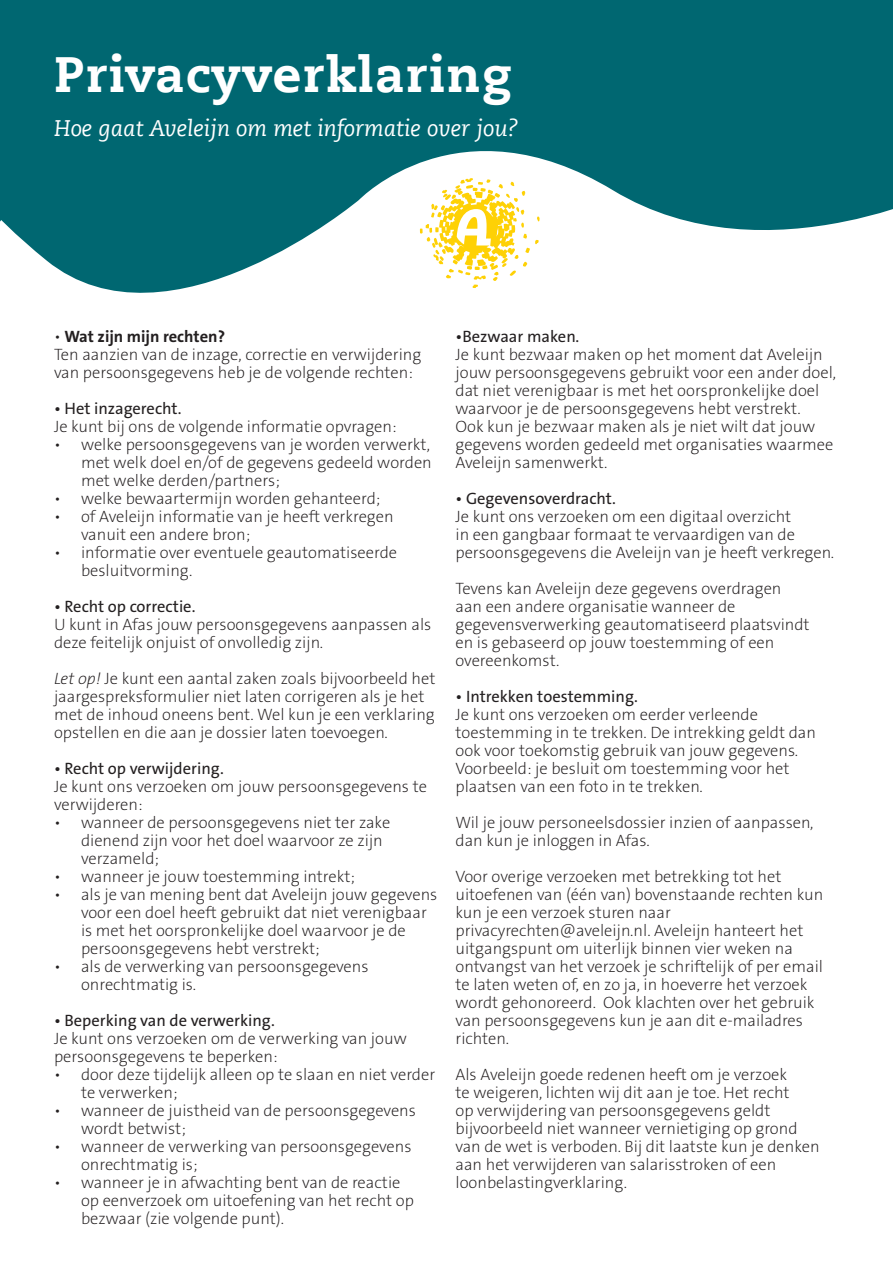
<style>
.page{position:relative;width:893px;height:1263px;background:#fff}
.page>*{position:absolute;margin:0;border:0;box-sizing:border-box;transform-origin:0 0}
.t1{font:800 49.5px "Caecilia Com 85";letter-spacing:.03em;color:#fff}
.t2{font:italic 22.5px "Caecilia Com 56";color:#fff}
.t3{font:200 16.5px/18px "The Sans B W2";color:#231f20}
.t4{font:16.5px "The Sans B W5 Plain";color:#231f20}
.t5{font:700 16.5px "The Sans B W7";color:#231f20}
.s1{font-family:"The Sans B W2";font-weight:200}
.s2{font-style:italic}
</style>
<div class="page">
<svg style="left:261px;top:0;width:632px;height:262px;fill:#006771"></svg>
<svg style="left:420px;top:178px;width:120px;height:110px"></svg>
<div style="left:0;top:0;width:261px;height:293px;background:#006771"></div>
<p class="t1" style="left:54px;top:40px;width:459px">Privacyverklaring</p>
<p class="t2" style="left:54px;top:113px;width:466px">Hoe gaat Aveleijn om met informatie over jou?</p>
<p class="t5" style="left:54px;top:326px;width:173px"><span class="s1">•</span> Wat zijn mijn rechten?</p>
<p class="t3" style="left:54px;top:346px;width:369px">Ten aanzien van de inzage, correctie en verwijdering van persoonsgegevens heb je de volgende rechten:</p>
<p class="t4" style="left:54px;top:398px;width:129px">• Het inzagerecht.</p>
<p class="t3" style="left:54px;top:418px;width:344px">Je kunt bij ons de volgende informatie opvragen:</p>
<p class="t3" style="left:81px;top:436px;width:352px;text-align:justify;text-indent:-27px">• welke persoonsgegevens van je worden verwerkt, met welk doel en/of de gegevens gedeeld worden met welke derden/partners;</p>
<p class="t3" style="left:54px;top:490px;width:328px">• welke bewaartermijn worden gehanteerd;</p>
<p class="t3" style="left:81px;top:508px;width:314px;text-indent:-27px">• of Aveleijn informatie van je heeft verkregen vanuit een andere bron;</p>
<p class="t3" style="left:81px;top:544px;width:318px;text-indent:-27px">• informatie over eventuele geautomatiseerde besluitvorming.</p>
<p class="t4" style="left:54px;top:596px;width:143px">• Recht op correctie.</p>
<p class="t3" style="left:54px;top:616px;width:379px">U kunt in Afas jouw persoonsgegevens aanpassen als deze feitelijk onjuist of onvolledig zijn.</p>
<p class="t3" style="left:54px;top:670px;width:383px"><span class="s2">Let op!</span> Je kunt een aantal zaken zoals bijvoorbeeld het jaargespreksformulier niet laten corrigeren als je het met de inhoud oneens bent. Wel kun je een verklaring opstellen en die aan je dossier laten toevoegen.</p>
<p class="t4" style="left:54px;top:758px;width:171px">• Recht op verwijdering.</p>
<p class="t3" style="left:54px;top:778px;width:375px">Je kunt ons verzoeken om jouw persoonsgegevens te verwijderen:</p>
<p class="t3" style="left:81px;top:814px;width:311px;text-indent:-27px">• wanneer de persoonsgegevens niet ter zake dienend zijn voor het doel waarvoor ze zijn verzameld;</p>
<p class="t3" style="left:54px;top:868px;width:303px">• wanneer je jouw toestemming intrekt;</p>
<p class="t3" style="left:81px;top:886px;width:358px;text-indent:-27px">• als je van mening bent dat Aveleijn jouw gegevens voor een doel heeft gebruikt dat niet verenigbaar is met het oorspronkelijke doel waarvoor je de persoonsgegevens hebt verstrekt;</p>
<p class="t3" style="left:81px;top:958px;width:289px;text-indent:-27px">• als de verwerking van persoonsgegevens onrechtmatig is.</p>
<p class="t4" style="left:54px;top:1010px;width:222px">• Beperking van de verwerking.</p>
<p class="t3" style="left:54px;top:1030px;width:354px">Je kunt ons verzoeken om de verwerking van jouw persoonsgegevens te beperken:</p>
<p class="t3" style="left:81px;top:1066px;width:356px;text-indent:-27px">• door deze tijdelijk alleen op te slaan en niet verder te verwerken;</p>
<p class="t3" style="left:81px;top:1102px;width:336px;text-indent:-27px">• wanneer de juistheid van de persoonsgegevens wordt betwist;</p>
<p class="t3" style="left:81px;top:1138px;width:332px;text-indent:-27px">• wanneer de verwerking van persoonsgegevens onrechtmatig is;</p>
<p class="t3" style="left:81px;top:1174px;width:334px;text-indent:-27px">• wanneer je in afwachting bent van de reactie op eenverzoek om uitoefening van het recht op bezwaar (zie volgende punt).</p>
<p class="t4" style="left:455px;top:326px;width:125px">•Bezwaar maken.</p>
<p class="t3" style="left:455px;top:346px;width:382px">Je kunt bezwaar maken op het moment dat Aveleijn jouw persoonsgegevens gebruikt voor een ander doel, dat niet verenigbaar is met het oorspronkelijke doel waarvoor je de persoonsgegevens hebt verstrekt.<br>Ook kun je bezwaar maken als je niet wilt dat jouw gegevens worden gedeeld met organisaties waarmee Aveleijn samenwerkt.</p>
<p class="t4" style="left:455px;top:488px;width:162px">• Gegevensoverdracht.</p>
<p class="t3" style="left:455px;top:508px;width:380px">Je kunt ons verzoeken om een digitaal overzicht<br>in een gangbaar formaat te vervaardigen van de persoonsgegevens die Aveleijn van je heeft verkregen.</p>
<p class="t3" style="left:455px;top:580px;width:356px">Tevens kan Aveleijn deze gegevens overdragen aan een andere organisatie wanneer de gegevensverwerking geautomatiseerd plaatsvindt en is gebaseerd op jouw toestemming of een overeenkomst.</p>
<p class="t4" style="left:455px;top:686px;width:184px">• Intrekken toestemming.</p>
<p class="t3" style="left:455px;top:706px;width:362px">Je kunt ons verzoeken om eerder verleende toestemming in te trekken. De intrekking geldt dan ook voor toekomstig gebruik van jouw gegevens.<br>Voorbeeld: je besluit om toestemming voor het plaatsen van een foto in te trekken.</p>
<p class="t3" style="left:455px;top:814px;width:360px">Wil je jouw personeelsdossier inzien of aanpassen, dan kun je inloggen in Afas.</p>
<p class="t3" style="left:455px;top:868px;width:369px">Voor overige verzoeken met betrekking tot het uitoefenen van (één van) bovenstaande rechten kun kun je een verzoek sturen naar</p>
<p class="t3" style="left:455px;top:922px;width:369px">privacyrechten@aveleijn.nl. Aveleijn hanteert het uitgangspunt om uiterlijk binnen vier weken na ontvangst van het verzoek je schriftelijk of per email te laten weten of, en zo ja, in hoeverre het verzoek wordt gehonoreerd. Ook klachten over het gebruik van persoonsgegevens kun je aan dit e-mailadres richten.</p>
<p class="t3" style="left:455px;top:1066px;width:366px">Als Aveleijn goede redenen heeft om je verzoek<br>te weigeren, lichten wij dit aan je toe. Het recht<br>op verwijdering van persoonsgegevens geldt bijvoorbeeld niet wanneer vernietiging op grond van de wet is verboden. Bij dit laatste kun je denken aan het verwijderen van salarisstroken of een loonbelastingverklaring.</p>
</div>
